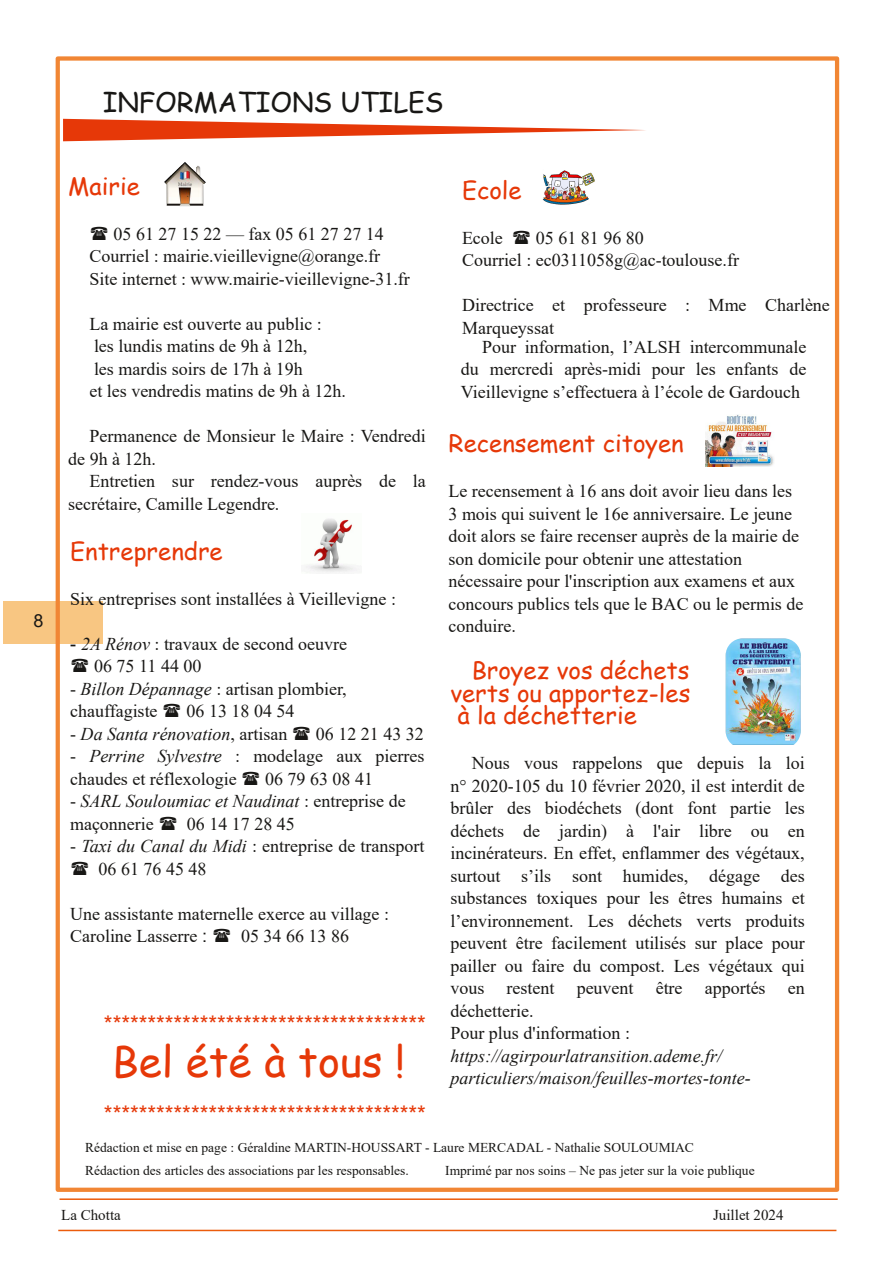
<style>
.page{position:relative;width:893px;height:1263px;background:#fff}
.page>*{position:absolute;margin:0;border:0;box-sizing:border-box;transform-origin:0 0}
.t1{font:42px "Comic Sans MS";color:#e63808}
.t2{font:27px "Comic Sans MS";color:#181715}
.t3{font:24px/22.5px "Comic Sans MS";color:#e63808;text-align:justify}
.t4{font:22.5px "Arial";color:#e63808}
.t5{font:18px/22.5px "Times New Roman";color:#181715}
.t6{font:italic 18px/22.5px "Times New Roman";color:#181715}
.t7{font:18px "Arial";color:#181715}
.t8{font:15px "Times New Roman";color:#181715}
.t9{font:13.5px/22.5px "Times New Roman";color:#181715}
.s1{font-family:"Arial"}
.s2{font-style:italic}
.s3{font-style:normal}
</style>
<div class="page">
<div style="left:4px;top:601px;width:99px;height:43px;background:#f8c682"></div>
<div style="left:56px;top:56px;width:783px;height:1136px;border:4px solid #f18634"></div>
<hr style="left:60px;top:1198px;width:778px;height:2px;background:#eb5c0c">
<hr style="left:58px;top:1230px;width:778px;height:1px;background:#eb5c0c">
<svg style="left:63px;top:119px;width:582px;height:22px"></svg>
<img style="left:705px;top:415px;width:69px;height:52px">
<img style="left:542px;top:170px;width:53px;height:35px">
<img style="left:306px;top:518px;width:51px;height:55px">
<img style="left:164px;top:162px;width:42px;height:45px">
<img style="left:726px;top:638px;width:75px;height:106px">
<h2 class="t2" style="left:103px;top:82px;width:342px">INFORMATIONS UTILES</h2>
<p class="t7" style="left:33px;top:610px;width:12px">8</p>
<h3 class="t3" style="left:68px;top:174px;width:73px">Mairie</h3>
<p class="t5" style="left:90px;top:223px;width:322px;text-indent:24px">05 61 27 15 22 — fax 05 61 27 27 14<br>Courriel : mairie.vieillevigne@orange.fr<br>Site internet : www.mairie-vieillevigne-31.fr</p>
<p class="t5" style="left:90px;top:313px;width:258px">La mairie est ouverte au public : les lundis matins de 9h à 12h,<br>les mardis soirs de 17h à 19h<br>et les vendredis matins de 9h à 12h.</p>
<p class="t5" style="left:68px;top:425px;width:359px;text-indent:21px">Permanence de Monsieur le Maire : Vendredi de 9h à 12h.</p>
<p class="t5" style="left:68px;top:470px;width:359px;text-indent:21px">Entretien sur rendez-vous auprès de la secrétaire, Camille Legendre.</p>
<h3 class="t3" style="left:70px;top:539px;width:154px">Entreprendre</h3>
<p class="t5" style="left:70px;top:588px;width:327px">Six entreprises sont installées à Vieillevigne :</p>
<p class="t5" style="left:94px;top:633px;width:255px;text-indent:-24px"><span class="s1">-</span> <span class="s2">2A Rénov</span> : travaux de second oeuvre<br>06 75 11 44 00</p>
<p class="t5" style="left:70px;top:678px;width:278px">- <span class="s2">Billon Dépannage</span> : artisan plombier, chauffagiste</p>
<p class="t5" style="left:187px;top:700px;width:110px">06 13 18 04 54</p>
<p class="t6" style="left:70px;top:723px;width:219px"><span class="s3">-</span> Da Santa rénovation<span class="s3">, artisan</span></p>
<p class="t5" style="left:316px;top:723px;width:109px">06 12 21 43 32</p>
<p class="t5" style="left:70px;top:745px;width:356px">- <span class="s2">Perrine Sylvestre</span> : modelage aux pierres chaudes et réflexologie</p>
<p class="t5" style="left:265px;top:768px;width:109px">06 79 63 08 41</p>
<p class="t5" style="left:70px;top:790px;width:337px">- <span class="s2">SARL Souloumiac et Naudinat</span> : entreprise de maçonnerie</p>
<p class="t5" style="left:187px;top:813px;width:109px">06 14 17 28 45</p>
<p class="t5" style="left:99px;top:835px;width:327px;text-indent:-28px">- <span class="s2">Taxi du Canal du Midi</span> : entreprise de transport<br>06 61 76 45 48</p>
<p class="t5" style="left:70px;top:903px;width:320px">Une assistante maternelle exerce au village :<br>Caroline Lasserre <span class="s1">:</span></p>
<p class="t5" style="left:241px;top:925px;width:109px">05 34 66 13 86</p>
<p class="t4" style="left:104px;top:1012px;width:323px">*************************************</p>
<h1 class="t1" style="left:112px;top:1031px;width:294px">Bel été à tous !</h1>
<p class="t4" style="left:104px;top:1102px;width:323px">*************************************</p>
<h3 class="t3" style="left:462px;top:178px;width:61px">Ecole</h3>
<p class="t5" style="left:462px;top:226px;width:42px">Ecole</p>
<p class="t5" style="left:462px;top:226px;width:279px;text-indent:74px">05 61 81 96 80<br>Courriel : ec0311058g@ac-toulouse.fr</p>
<p class="t5" style="left:462px;top:294px;width:369px">Directrice et professeure : Mme Charlène<br>Marqueyssat</p>
<p class="t5" style="left:461px;top:335px;width:347px;text-align:justify;text-indent:21px">Pour information, l’ALSH intercommunale du mercredi après-midi pour les enfants de Vieillevigne s’effectuera à l’école de Gardouch</p>
<h3 class="t3" style="left:448px;top:431px;width:237px">Recensement citoyen</h3>
<p class="t5" style="left:448px;top:480px;width:356px">Le recensement à 16 ans doit avoir lieu dans les 3 mois qui suivent le 16e anniversaire. Le jeune doit alors se faire recenser auprès de la mairie de son domicile pour obtenir une attestation nécessaire pour l'inscription aux examens et aux concours publics tels que le BAC ou le permis de conduire.</p>
<h3 class="t3" style="left:450px;top:658px;width:241px;text-indent:21px">Broyez vos déchets verts ou apportez-les à la déchetterie</h3>
<p class="t5" style="left:450px;top:752px;width:356px;text-indent:21px">Nous vous rappelons que depuis la loi n° 2020-105 du 10 février 2020, il est interdit de brûler des biodéchets (dont font partie les déchets de jardin) à l'air libre ou en incinérateurs. En effet, enflammer des végétaux, surtout s’ils sont humides, dégage des substances toxiques pour les êtres humains et l’environnement. Les déchets verts produits peuvent être facilement utilisés sur place pour pailler ou faire du compost. Les végétaux qui vous restent peuvent être apportés en déchetterie.<br>Pour plus d'information :</p>
<p class="t6" style="left:450px;top:1044px;width:302px">https://agirpourlatransition.ademe.fr/ particuliers/maison/feuilles-mortes-tonte-</p>
<p class="t9" style="left:85px;top:1136px;width:610px">Rédaction et mise en page : Géraldine MARTIN-HOUSSART - Laure MERCADAL - Nathalie SOULOUMIAC<br>Rédaction des articles des associations par les responsables.</p>
<p class="t9" style="left:445px;top:1159px;width:311px">Imprimé par nos soins – Ne pas jeter sur la voie publique</p>
<p class="t8" style="left:61px;top:1206px;width:61px">La Chotta</p>
<p class="t8" style="left:713px;top:1206px;width:72px">Juillet 2024</p>
</div>
